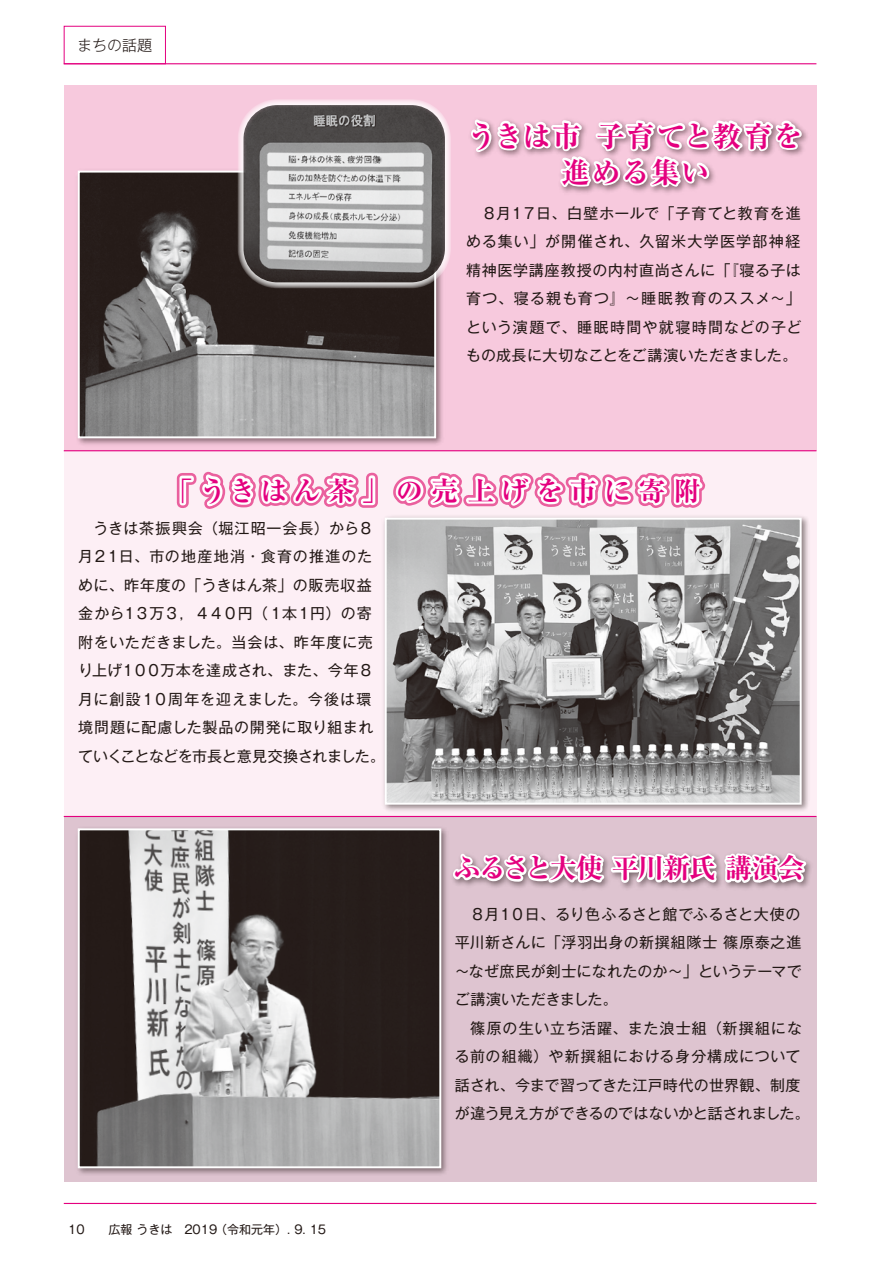
<style>
.page{position:relative;width:893px;height:1263px;background:#fff}
.page>*{position:absolute;margin:0;border:0;box-sizing:border-box;transform-origin:0 0}
.t1{font:700 expanded 28.5px/36px "Ryumin Pro";letter-spacing:.05em;color:#e4007f;text-align:center}
.t2{font:700 expanded 27px "Ryumin Pro";letter-spacing:.27em;color:#e4007f}
.t3{font:700 expanded 27px "Ryumin Pro";letter-spacing:-.05em;color:#e4007f}
.t4{font:15px/28.5px "Gothic MB101 Pro";letter-spacing:.025em;color:#221815}
.t5{font:300 15px "Gothic MB101 Pro";color:#221815}
.t6{font:12px "Gothic MB101 Pro";color:#221815}
</style>
<div class="page">
<div style="left:64px;top:85px;width:752px;height:366px;background:#f7c9dd"></div>
<div style="left:64px;top:451px;width:752px;height:365px;background:#fdeff5"></div>
<hr style="left:64px;top:450px;width:752px;height:1px;background:#e4007f">
<hr style="left:64px;top:816px;width:752px;height:1px;background:#e4007f">
<img style="left:63px;top:64px;width:406px;height:388px">
<img style="left:81px;top:174px;width:352px;height:261px">
<img style="left:383px;top:516px;width:429px;height:305px">
<img style="left:388px;top:521px;width:411px;height:281px">
<img style="left:63px;top:635px;width:612px;height:569px">
<img style="left:81px;top:831px;width:357px;height:334px">
<div style="left:78px;top:828px;width:363px;height:340px;border:2px solid #fff"></div>
<img style="left:240px;top:102px;width:208px;height:183px">
<div style="left:237px;top:99px;width:214px;height:189px;border:6px solid #fff;border-radius:37px"></div>
<img style="left:461px;top:112px;width:356px;height:91px">
<svg style="left:469px;top:64px;width:335px;height:127px"></svg>
<svg style="left:172px;top:341px;width:538px;height:283px"></svg>
<img style="left:446px;top:846px;width:371px;height:52px">
<svg style="left:451px;top:837px;width:357px;height:366px;background:#e0c9d4"></svg>
<hr style="left:64px;top:63px;width:752px;height:1px;background:#e4007f">
<hr style="left:64px;top:1203px;width:752px;height:1px;background:#e4007f">
<svg style="left:63px;top:25px;width:103px;height:40px"></svg>
<p class="t5" style="left:77px;top:33px;width:77px">まちの話題</p>
<h1 class="t1" style="left:468px;top:116px;width:336px">うきは市 子育てと教育を進める集い</h1>
<p class="t4" style="left:466px;top:197px;width:337px;text-align:justify">　８月１７日、白壁ホールで「子育てと教育を進める集い」が開催され、久留米大学医学部神経精神医学講座教授の内村直尚さんに「『寝る子は育つ、寝る親も育つ』～睡眠教育のススメ～」という演題で、睡眠時間や就寝時間などの子どもの成長に大切なことをご講演いただきました。</p>
<h2 class="t2" style="left:166px;top:469px;width:537px">「うきはん茶」の売上げを市に寄附</h2>
<p class="t4" style="left:78px;top:512px;width:308px">　うきは茶振興会（堀江昭一会長）から８月２１日、市の地産地消・食育の推進のために、昨年度の「うきはん茶」の販売収益金から１３万３，４４０円（１本１円）の寄附をいただきました。当会は、昨年度に売り上げ１００万本を達成され、また、今年８月に創設１０周年を迎えました。今後は環境問題に配慮した製品の開発に取り組まれていくことなどを市長と意見交換されました。</p>
<p class="t6" style="left:68px;top:1219px;width:18px">10</p>
<p class="t6" style="left:108px;top:1219px;width:219px">広報 うきは　2019 （令和元年）. 9. 15</p>
<h2 class="t3" style="left:453px;top:847px;width:353px">ふるさと大使 平川新氏 講演会</h2>
<p class="t4" style="left:455px;top:898px;width:356px">　８月１０日、るり色ふるさと館でふるさと大使の平川新さんに「浮羽出身の新撰組隊士 篠原泰之進～なぜ庶民が剣士になれたのか～」というテーマでご講演いただきました。<br>　篠原の生い立ち活躍、また浪士組（新撰組になる前の組織）や新撰組における身分構成について話され、今まで習ってきた江戸時代の世界観、制度が違う見え方ができるのではないかと話されました。</p>
</div>
